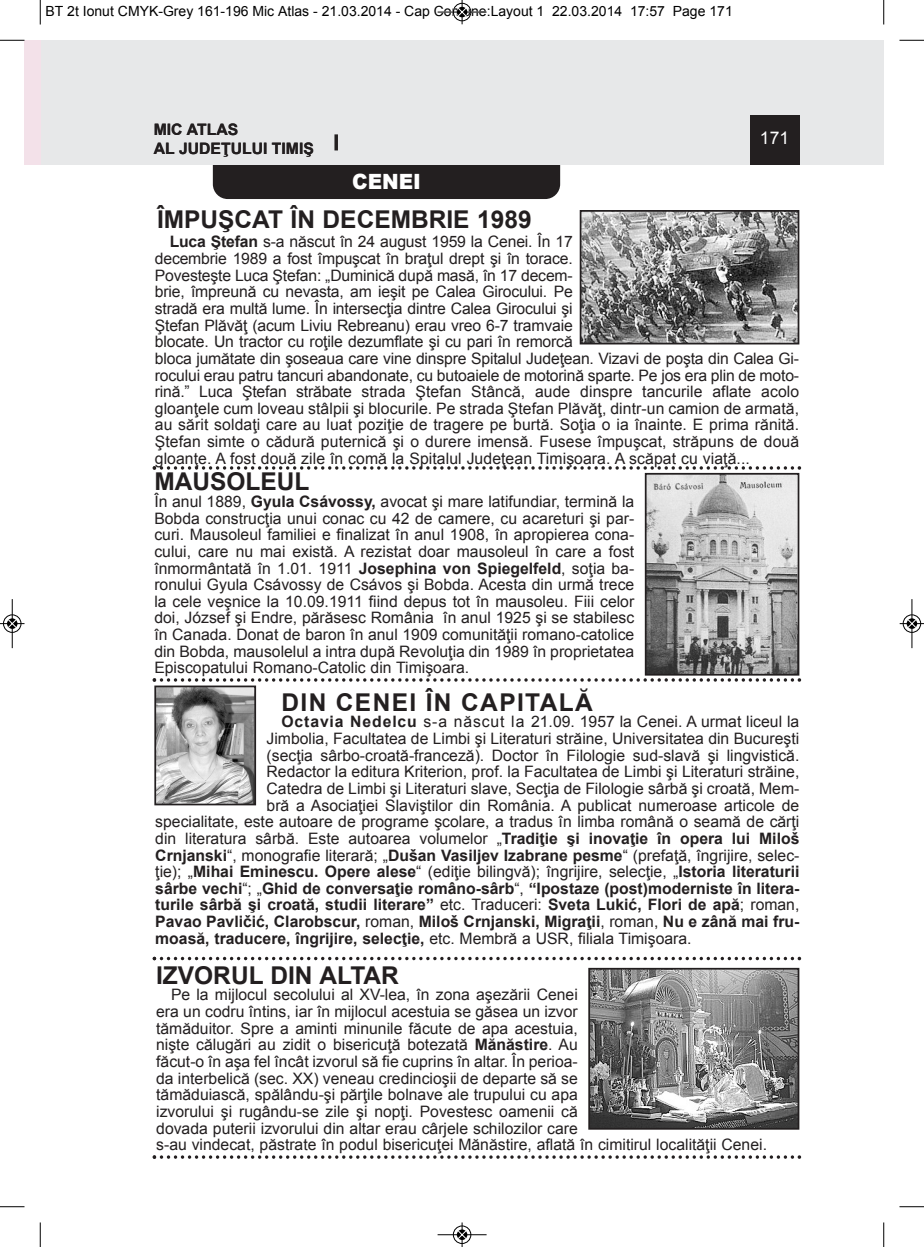
<style>
.page{position:relative;width:924px;height:1247px;background:#fff}
.page>*{position:absolute;margin:0;border:0;box-sizing:border-box;transform-origin:0 0}
.t1{font:700 24.5px "Arial";color:#231f20}
.t2{font:700 24.5px "Arial";letter-spacing:.055em;color:#231f20}
.t3{font:900 21px "Arial";color:#fff;scale:.95 1}
.t4{font:17.5px "Arial";color:#fff}
.t5{font:15.75px/16.6px "Arial";color:#231f20}
.t6{font:700 15.75px/18.9px "Arial";color:#231f20}
.t7{font:14px "Arial";color:#000}
.s1{font-weight:700}
.s2{font-weight:400}
</style>
<div class="page">
<div style="left:213px;top:136px;width:347px;height:63px;background:#231f20;border-radius:15px"></div>
<div style="left:40px;top:40px;width:844px;height:124px;background:#e7e8e9"></div>
<div style="left:750px;top:115px;width:49px;height:49px;background:#231f20"></div>
<div style="left:24px;top:40px;width:16px;height:124px;background:#f3e1e9"></div>
<svg style="left:334px;top:134px;width:4px;height:16px"></svg>
<img style="left:591px;top:970px;width:205px;height:156px">
<div style="left:588px;top:967px;width:211px;height:162px;border:2px solid #231f20"></div>
<svg style="left:153px;top:678px;width:648px;height:3px"></svg>
<svg style="left:153px;top:956px;width:648px;height:4px"></svg>
<svg style="left:153px;top:1155px;width:648px;height:3px"></svg>
<img style="left:583px;top:213px;width:213px;height:128px">
<div style="left:580px;top:210px;width:219px;height:134px;border:2px solid #231f20"></div>
<img style="left:648px;top:476px;width:148px;height:196px">
<div style="left:645px;top:473px;width:154px;height:202px;border:2px solid #231f20"></div>
<svg style="left:153px;top:466px;width:648px;height:3px"></svg>
<img style="left:157px;top:688px;width:96px;height:114px">
<div style="left:154px;top:685px;width:102px;height:120px;border:2px solid #231f20"></div>
<svg style="left:40px;top:0;width:1px;height:24px"></svg>
<svg style="left:0;top:40px;width:24px;height:1px"></svg>
<svg style="left:883px;top:0;width:1px;height:24px"></svg>
<svg style="left:899px;top:40px;width:25px;height:1px"></svg>
<svg style="left:40px;top:1222px;width:1px;height:24px"></svg>
<svg style="left:0;top:1206px;width:24px;height:1px"></svg>
<svg style="left:883px;top:1222px;width:1px;height:24px"></svg>
<svg style="left:899px;top:1206px;width:25px;height:1px"></svg>
<hr style="left:438px;top:12px;width:48px;height:1px;background:#000">
<div style="left:453px;top:3px;width:18px;height:18px;border:1px solid #000;border-radius:50%"></div>
<svg style="left:458px;top:0;width:8px;height:24px"></svg>
<hr style="left:438px;top:1234px;width:48px;height:1px;background:#000">
<div style="left:453px;top:1225px;width:18px;height:18px;border:1px solid #000;border-radius:50%"></div>
<svg style="left:458px;top:1222px;width:8px;height:24px"></svg>
<div style="left:3px;top:614px;width:19px;height:19px;border:1px solid #fff;border-radius:50%"></div>
<hr style="left:12px;top:599px;width:1px;height:49px;background:#000">
<div style="left:3px;top:614px;width:18px;height:18px;border:1px solid #000;border-radius:50%"></div>
<svg style="left:0;top:619px;width:24px;height:9px"></svg>
<div style="left:902px;top:614px;width:19px;height:19px;border:1px solid #fff;border-radius:50%"></div>
<hr style="left:911px;top:599px;width:1px;height:49px;background:#000">
<div style="left:903px;top:614px;width:18px;height:18px;border:1px solid #000;border-radius:50%"></div>
<svg style="left:900px;top:619px;width:24px;height:9px"></svg>
<p class="t7" style="left:46px;top:3px;width:689px">BT 2t Ionut CMYK-Grey 161-196 Mic Atlas - 21.03.2014 - Cap Comune:Layout 1 22.03.2014 17:57 Page 171</p>
<p class="t6" style="left:154px;top:120px;width:162px">MIC ATLAS<br>AL JUDEŢULUI TIMIŞ</p>
<h2 class="t3" style="left:352px;top:166px;width:74px">CENEI</h2>
<p class="t4" style="left:760px;top:128px;width:31px">171</p>
<h1 class="t1" style="left:157px;top:206px;width:376px">ÎMPUŞCAT ÎN DECEMBRIE 1989</h1>
<p class="t5" style="left:155px;top:234px;width:646px;text-indent:15px"><span class="s1">Luca Ştefan</span> s-a născut în 24 august 1959 la Cenei. În 17<br>decembrie 1989 a fost împuşcat în braţul drept şi în torace.<br>Povesteşte Luca Ştefan: „Duminică după masă, în 17 decem-<br>brie, împreună cu nevasta, am ieşit pe Calea Girocului. Pe<br>stradă era multă lume. În intersecţia dintre Calea Girocului şi<br>Ştefan Plăvăţ (acum Liviu Rebreanu) erau vreo 6-7 tramvaie<br>blocate. Un tractor cu roţile dezumflate şi cu pari în remorcă<br>bloca jumătate din şoseaua care vine dinspre Spitalul Judeţean. Vizavi de poşta din Calea Gi&shy;rocului erau patru tancuri abandonate, cu butoaiele de motorină sparte. Pe jos era plin de moto&shy;rină.” Luca Ştefan străbate strada Ştefan Stâncă, aude dinspre tancurile aflate acolo gloanţele cum loveau stâlpii şi blocurile. Pe strada Ştefan Plăvăţ, dintr-un camion de armată, au sărit soldaţi care au luat poziţie de tragere pe burtă. Soţia o ia înainte. E prima rănită.<br>Ştefan simte o cădură puternică şi o durere imensă. Fusese împuşcat, străpuns de două gloanţe. A fost două zile în comă la Spitalul Judeţean Timişoara. A scăpat cu viaţă...</p>
<h1 class="t1" style="left:154px;top:468px;width:157px">MAUSOLEUL</h1>
<p class="t5" style="left:154px;top:493px;width:481px;text-align:justify">În anul 1889, <span class="s1">Gyula Csávossy,</span> avocat şi mare latifundiar, termină la Bobda construcţia unui conac cu 42 de camere, cu acareturi şi par&shy;curi. Mausoleul familiei e finalizat în anul 1908, în apropierea cona&shy;cului, care nu mai există. A rezistat doar mausoleul în care a fost înmormântată în 1.01. 1911 <span class="s1">Josephina von Spiegelfeld</span>, soţia ba&shy;ronului Gyula Csávossy de Csávos şi Bobda. Acesta din urmă trece la cele veşnice la 10.09.1911 fiind depus tot în mausoleu. Fiii celor doi, József şi Endre, părăsesc România în anul 1925 şi se stabilesc în Canada. Donat de baron în anul 1909 comunităţii romano-catolice din Bobda, mausolelul a intra după Revoluţia din 1989 în proprietatea Episcopatului Romano-Catolic din Timişoara.</p>
<h1 class="t2" style="left:281px;top:688px;width:313px">DIN CENEI ÎN CAPITALĂ</h1>
<p class="t5" style="left:281px;top:713px;width:519px"><span class="s1">Octavia Nedelcu</span> s-a născut la 21.09. 1957 la Cenei. A urmat liceul la</p>
<p class="t5" style="left:267px;top:730px;width:534px">Jimbolia, Facultatea de Limbi şi Literaturi străine, Universitatea din Bucureşti</p>
<p class="t5" style="left:267px;top:746px;width:534px">(secţia sârbo-croată-franceză). Doctor în Filologie sud-slavă şi lingvistică.</p>
<p class="t5" style="left:267px;top:763px;width:534px">Redactor la editura Kriterion, prof. la Facultatea de Limbi şi Literaturi străine,</p>
<p class="t5" style="left:267px;top:780px;width:534px">Catedra de Limbi şi Literaturi slave, Secţia de Filologie sârbă şi croată, Mem-</p>
<p class="t5" style="left:267px;top:796px;width:534px">bră a Asociaţiei Slaviştilor din România. A publicat numeroase articole de</p>
<p class="t5" style="left:155px;top:813px;width:646px">specialitate, este autoare de programe şcolare, a tradus în limba română o seamă de cărţi</p>
<p class="t5" style="left:155px;top:830px;width:646px">din literatura sârbă. Este autoarea volumelor „<span class="s1">Tradiţie şi inovaţie în opera lui Miloš</span></p>
<p class="t5" style="left:155px;top:846px;width:646px"><span class="s1">Crnjanski</span>“, monografie literară; „<span class="s1">Dušan Vasiljev Izabrane pesme</span>“ (prefaţă, îngrijire, selec-</p>
<p class="t5" style="left:155px;top:863px;width:646px">ţie); „<span class="s1">Mihai Eminescu. Opere alese</span>“ (ediţie bilingvă); îngrijire, selecţie, „<span class="s1">Istoria literaturii</span></p>
<p class="t6" style="left:155px;top:878px;width:646px">sârbe vechi<span class="s2">“; „</span>Ghid de conversaţie româno-sârb<span class="s2">“,</span> “Ipostaze (post)moderniste în litera-</p>
<p class="t6" style="left:155px;top:895px;width:646px">turile sârbă şi croată, studii literare” <span class="s2">etc. Traduceri:</span> Sveta Lukić, Flori de apă<span class="s2">; roman,</span></p>
<p class="t6" style="left:155px;top:912px;width:646px">Pavao Pavličić, Clarobscur, <span class="s2">roman,</span> Miloš Crnjanski, Migraţii<span class="s2">, roman,</span> Nu e zână mai fru-</p>
<p class="t6" style="left:155px;top:928px;width:538px">moasă, traducere, îngrijire, selecţie, <span class="s2">etc. Membră a USR, filiala Timişoara.</span></p>
<h1 class="t1" style="left:156px;top:961px;width:244px">IZVORUL DIN ALTAR</h1>
<p class="t5" style="left:156px;top:986px;width:612px;text-indent:15px">Pe la mijlocul secolului al XV-lea, în zona aşezării Cenei<br>era un codru întins, iar în mijlocul acestuia se găsea un izvor<br>tămăduitor. Spre a aminti minunile făcute de apa acestuia,<br>nişte călugări au zidit o bisericuţă botezată <span class="s1">Mănăstire</span>. Au<br>făcut-o în aşa fel încât izvorul să fie cuprins în altar. În perioa-<br>da interbelică (sec. XX) veneau credincioşii de departe să se<br>tămăduiască, spălându-şi părţile bolnave ale trupului cu apa<br>izvorului şi rugându-se zile şi nopţi. Povestesc oamenii că<br>dovada puterii izvorului din altar erau cârjele schilozilor care<br>s-au vindecat, păstrate în podul bisericuţei Mănăstire, aflată în cimitirul localităţii Cenei.</p>
</div>
